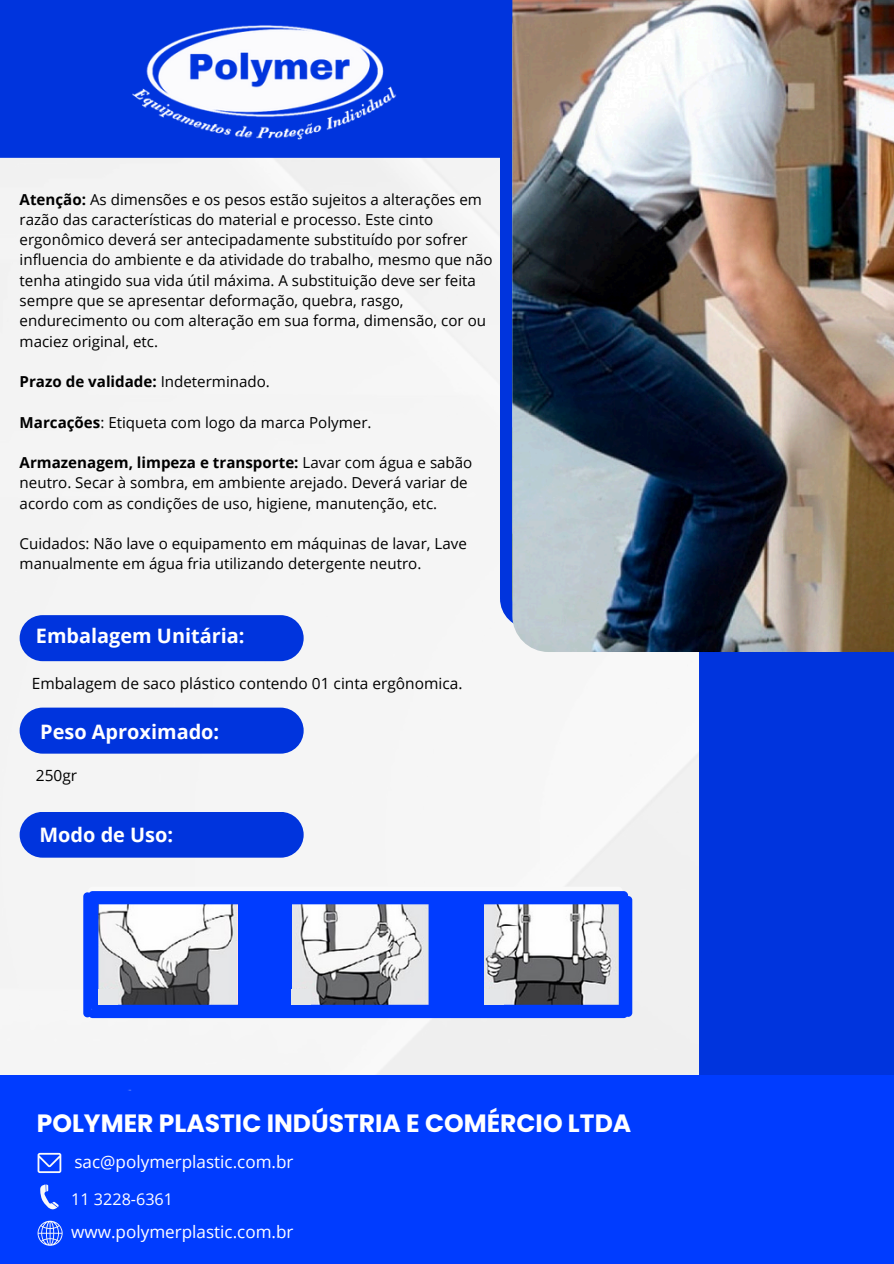
<style>
.page{position:relative;width:894px;height:1264px;background:#fff}
.page>*{position:absolute;margin:0;border:0;box-sizing:border-box;transform-origin:0 0}
.t1{font:700 25.05px "Poppins";color:#fff}
.t2{font:700 19.95px "Open Sans";color:#fff}
.t3{font:17.1px "Open Sans";color:#fff}
.t4{font:16.2px "Open Sans";color:#fff}
.t5{font:15.45px "Open Sans";color:#000}
.t6{font:15.15px/20.2px "Open Sans";color:#000}
.t7{font:700 15.15px "Open Sans";color:#000}
.s1{font-weight:700}
.s2{font-weight:400}
</style>
<div class="page">
<div style="left:0;top:158px;width:698px;height:917px;background:#f4f4f4"></div>
<div style="left:20px;top:615px;width:283px;height:46px;background:#0034dd;border-radius:23px"></div>
<div style="left:0;top:0;width:893px;height:158px;background:#0034dd"></div>
<img style="left:79px;top:25px;width:367px;height:149px">
<div style="left:698px;top:0;width:195px;height:1263px;background:#0034dd"></div>
<div style="left:500px;top:39px;width:393px;height:589px;background:#0034dd;border-radius:30px"></div>
<div style="left:20px;top:707px;width:283px;height:46px;background:#0034dd;border-radius:23px"></div>
<div style="left:20px;top:811px;width:283px;height:46px;background:#0034dd;border-radius:23px"></div>
<div style="left:0;top:1075px;width:893px;height:188px;background:#003cff"></div>
<svg style="left:38px;top:1152px;width:23px;height:20px"></svg>
<svg style="left:40px;top:1184px;width:19px;height:25px"></svg>
<svg style="left:38px;top:1220px;width:24px;height:25px"></svg>
<img style="left:512px;top:0;width:381px;height:652px">
<img style="left:71px;top:852px;width:561px;height:239px">
<div style="left:94px;top:1004px;width:534px;height:9px;background:#003cff;border-radius:4px"></div>
<div style="left:88px;top:895px;width:534px;height:9px;background:#003cff;border-radius:4px"></div>
<div style="left:618px;top:892px;width:8px;height:120px;background:#003cff;border-radius:4px"></div>
<div style="left:428px;top:896px;width:8px;height:120px;background:#003cff;border-radius:4px"></div>
<div style="left:90px;top:890px;width:8px;height:120px;background:#003cff;border-radius:4px"></div>
<div style="left:88px;top:886px;width:534px;height:9px;background:#f9f9f9;border-radius:4px"></div>
<div style="left:88px;top:891px;width:540px;height:9px;background:#003cff;border-radius:4px"></div>
<div style="left:88px;top:1009px;width:540px;height:9px;background:#003cff;border-radius:4px"></div>
<div style="left:624px;top:896px;width:8px;height:120px;background:#003cff;border-radius:4px"></div>
<div style="left:83px;top:892px;width:8px;height:125px;background:#003cff;border-radius:4px"></div>
<div style="left:238px;top:894px;width:53px;height:119px;background:#003cff"></div>
<div style="left:430px;top:897px;width:54px;height:118px;background:#003cff"></div>
<div style="left:98px;top:989px;width:20px;height:15px;background:#e4e6e8"></div>
<div style="left:291px;top:989px;width:19px;height:15px;background:#e4e6e8"></div>
<div style="left:484px;top:989px;width:19px;height:15px;background:#e4e6e8"></div>
<p class="t6" style="left:20px;top:189px;width:474px"><span class="s1">Atenção:</span> As dimensões e os pesos estão sujeitos a alterações em razão das características do material e processo. Este cinto ergonômico deverá ser antecipadamente substituído por sofrer influencia do ambiente e da atividade do trabalho, mesmo que não tenha atingido sua vida útil máxima. A substituição deve ser feita sempre que se apresentar deformação, quebra, rasgo, endurecimento ou com alteração em sua forma, dimensão, cor ou maciez original, etc.</p>
<p class="t7" style="left:20px;top:371px;width:252px">Prazo de validade: <span class="s2">Indeterminado.</span></p>
<p class="t6" style="left:20px;top:411px;width:353px"><span class="s1">Marcações</span>: Etiqueta com logo da marca Polymer.</p>
<p class="t6" style="left:20px;top:452px;width:454px"><span class="s1">Armazenagem, limpeza e transporte:</span> Lavar com água e sabão neutro. Secar à sombra, em ambiente arejado. Deverá variar de acordo com as condições de uso, higiene, manutenção, etc.</p>
<p class="t6" style="left:20px;top:533px;width:448px">Cuidados: Não lave o equipamento em máquinas de lavar, Lave manualmente em água fria utilizando detergente neutro.</p>
<p class="t2" style="left:36px;top:622px;width:210px">Embalagem Unitária:</p>
<p class="t5" style="left:32px;top:672px;width:432px">Embalagem de saco plástico contendo 01 cinta ergônomica.</p>
<p class="t2" style="left:40px;top:717px;width:180px">Peso Aproximado:</p>
<p class="t5" style="left:36px;top:764px;width:43px">250gr</p>
<h2 class="t2" style="left:39px;top:820px;width:135px">Modo de Uso:</h2>
<h3 class="t1" style="left:37px;top:1105px;width:596px">POLYMER PLASTIC INDÚSTRIA E COMÉRCIO LTDA</h3>
<h2 class="t3" style="left:74px;top:1150px;width:220px">sac@polymerplastic.com.br</h2>
<h3 class="t4" style="left:71px;top:1187px;width:103px">11 3228-6361</h3>
<h2 class="t3" style="left:71px;top:1219px;width:224px">www.polymerplastic.com.br</h2>
</div>
